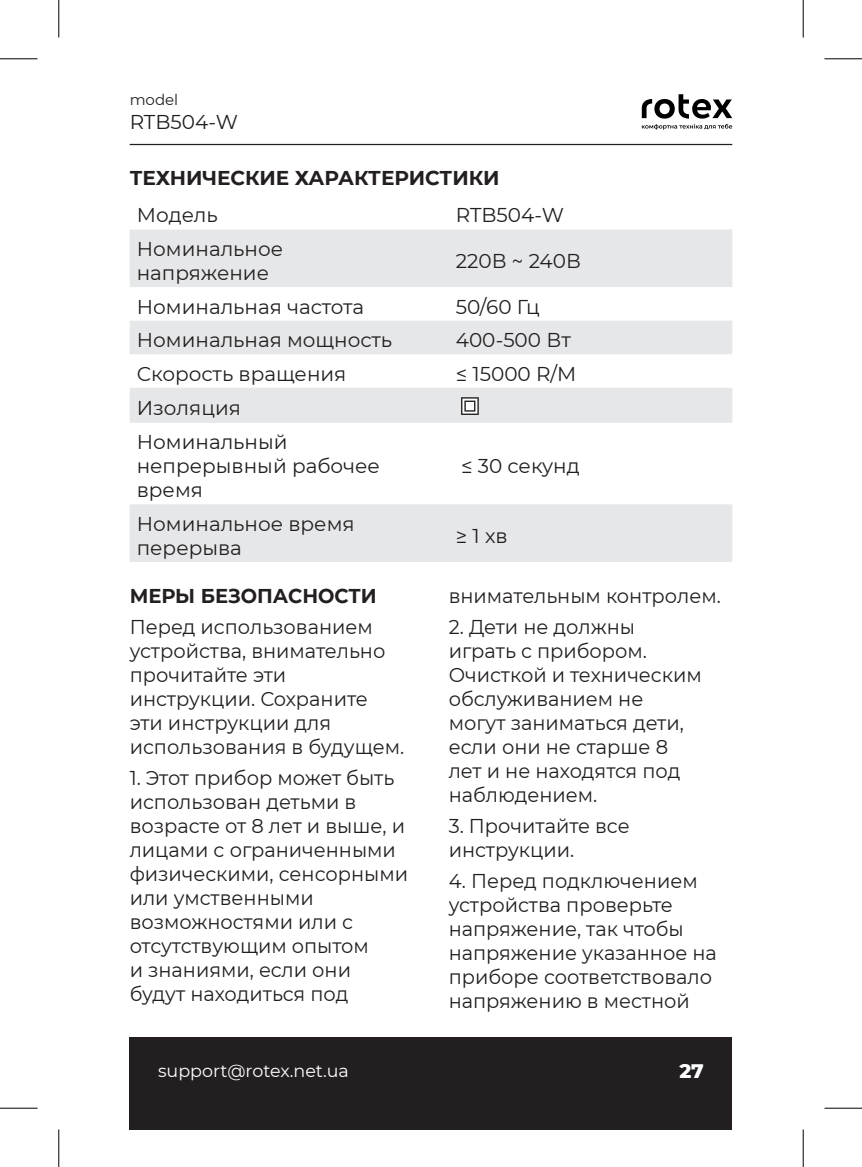
<style>
.page{position:relative;width:862px;height:1167px;background:#fff}
.page>*{position:absolute;margin:0;border:0;box-sizing:border-box;transform-origin:0 0}
.Text{font:20px/24px "Montserrat";color:#231f20}
.Attention{font:20px/24px "Montserrat";color:#231f20}
.Text-2{font:700 20px "Montserrat";color:#231f20}
.PlainText{font:700 20px "Montserrat";color:#231f20}
.t1{font:800 20px "Montserrat";color:#fff}
.t2{font:17.5px "Montserrat";color:#fff}
.t3{font:15px "Montserrat";color:#231f20}
</style>
<div class="page">
<div style="left:130px;top:1037px;width:602px;height:92px;background:#231f20"></div>
<hr style="left:130px;top:144px;width:602px;height:1px;background:#231f20">
<svg style="left:642px;top:94px;width:90px;height:36px"></svg>
<svg style="left:130px;top:229px;width:602px;height:333px;fill:#e6e7e9"></svg>
<svg style="left:461px;top:397px;width:18px;height:18px"></svg>
<hr style="left:0;top:58px;width:38px;height:1px;background:#000">
<hr style="left:824px;top:58px;width:38px;height:1px;background:#000">
<hr style="left:0;top:1107px;width:38px;height:1px;background:#000">
<hr style="left:824px;top:1107px;width:38px;height:1px;background:#000">
<hr style="left:58px;top:0;width:1px;height:37px;background:#000">
<hr style="left:58px;top:1129px;width:1px;height:37px;background:#000">
<hr style="left:802px;top:0;width:1px;height:37px;background:#000">
<hr style="left:802px;top:1129px;width:1px;height:37px;background:#000">
<p class="t3" style="left:130px;top:90px;width:50px">model</p>
<p class="Text" style="left:130px;top:110px;width:110px">RTB504-W</p>
<p class="Text-2" style="left:130px;top:163px;width:371px">ТЕХНИЧЕСКИЕ ХАРАКТЕРИСТИКИ</p>
<p class="Attention" style="left:137px;top:202px;width:82px">Модель</p>
<p class="Attention" style="left:456px;top:202px;width:110px">RTB504-W</p>
<p class="Attention" style="left:137px;top:236px;width:148px">Номинальное напряжение</p>
<p class="Attention" style="left:456px;top:248px;width:127px">220В ~ 240В</p>
<p class="Attention" style="left:137px;top:294px;width:229px">Номинальная частота</p>
<p class="Attention" style="left:456px;top:294px;width:85px">50/60 Гц</p>
<p class="Attention" style="left:137px;top:327px;width:257px">Номинальная мощность</p>
<p class="Attention" style="left:456px;top:327px;width:116px">400-500 Вт</p>
<p class="Attention" style="left:137px;top:361px;width:211px">Скорость вращения</p>
<p class="Attention" style="left:456px;top:361px;width:122px">≤ 15000 R/M</p>
<p class="Attention" style="left:137px;top:395px;width:106px">Изоляция</p>
<p class="Attention" style="left:137px;top:429px;width:245px">Номинальный непрерывный рабочее время</p>
<p class="Attention" style="left:461px;top:453px;width:120px">≤ 30 секунд</p>
<p class="Attention" style="left:137px;top:511px;width:219px">Номинальное время перерыва</p>
<p class="Attention" style="left:456px;top:523px;width:53px">≥ 1 хв</p>
<p class="PlainText" style="left:130px;top:581px;width:249px">МЕРЫ БЕЗОПАСНОСТИ</p>
<p class="Text" style="left:130px;top:614px;width:276px">Перед использованием устройства, внимательно прочитайте эти инструкции. Сохраните эти инструкции для использования в будущем.</p>
<p class="Text" style="left:130px;top:765px;width:280px">1. Этот прибор может быть использован детьми в возрасте от 8 лет и выше, и лицами с ограниченными физическими, сенсорными или умственными возможностями или с отсутствующим опытом<br>и знаниями, если они будут находиться под</p>
<p class="Text" style="left:449px;top:583px;width:274px">внимательным контролем.</p>
<p class="Text" style="left:449px;top:614px;width:255px">2. Дети не должны играть с прибором.<br>Очисткой и техническим обслуживанием не могут заниматься дети, если они не старше 8 лет и не находятся под наблюдением.</p>
<p class="Text" style="left:449px;top:813px;width:182px">3. Прочитайте все инструкции.</p>
<p class="Text" style="left:449px;top:868px;width:270px">4. Перед подключением устройства проверьте напряжение, так чтобы напряжение указанное на приборе соответствовало напряжению в местной</p>
<p class="t2" style="left:158px;top:1058px;width:192px">support@rotex.net.ua</p>
<p class="t1" style="left:679px;top:1056px;width:26px">27</p>
</div>
